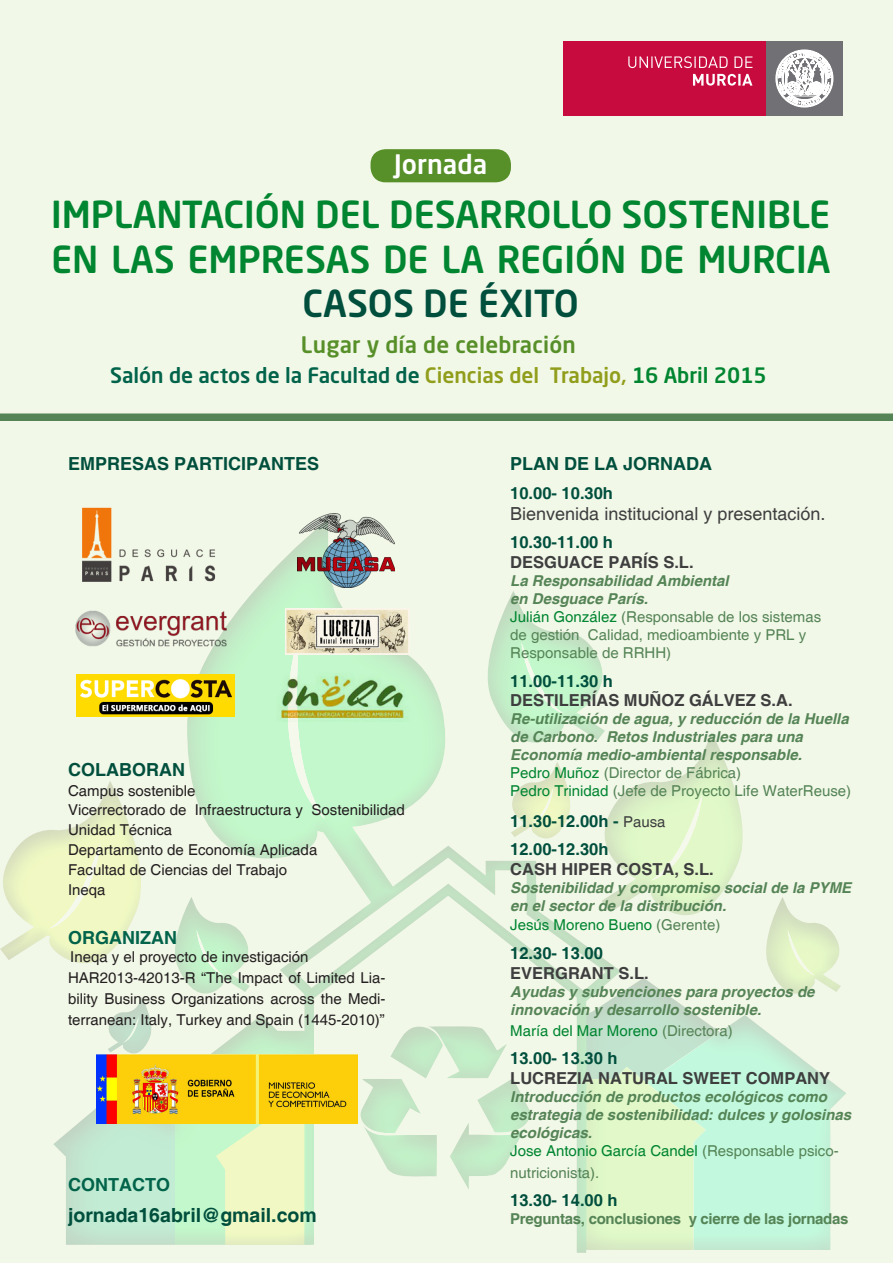
<style>
.page{position:relative;width:893px;height:1263px;background:#f2f8e8}
.page>*{position:absolute;margin:0;border:0;box-sizing:border-box;transform-origin:0 0}
.t1{font:36.75px/44.1px "Neo Sans Std Medium TR";color:#008530;text-align:center}
.t2{font:26.55px "Neo Sans Std Medium TR";color:#fff}
.t3{font:22.5px "Neo Sans Std Medium TR";letter-spacing:.01em;color:#578f29}
.t4{font:21px "Neo Sans Std Medium TR";color:#00634a}
.t5{font:700 19.5px "Helvetica";color:#004f3d}
.t6{font:700 18px "Helvetica";color:#004f3d}
.t7{font:18px "Helvetica";color:#3e3e3f}
.t8{font:700 18px "Helvetica";color:#00634a}
.t9{font:700 16.5px "Helvetica";color:#3e3e3f}
.t10{font:700 16.5px "Helvetica";color:#004f3d}
.t11{font:italic 700 15px/18px "Helvetica";color:#558456}
.t12{font:15px/21px "Helvetica";color:#231f20;text-align:justify}
.t13{font:15px/18px "Helvetica";color:#558456}
.t14{font:15px "Helvetica";color:#008530}
.t15{font:700 15px "Helvetica";letter-spacing:-.02em;color:#558456}
.s1{color:#004f3d}
.s2{color:#919e1c}
.s3{color:#008530}
.s4{font-weight:700;font-style:italic}
.s5{font-weight:400;font-size:15px;color:#3e3e3f}
.s6{color:#558456}
</style>
<div class="page">
<div style="left:0;top:517px;width:847px;height:736px;background:#231f20;opacity:.75"></div>
<div style="left:371px;top:149px;width:140px;height:33px;background:#578f29;border-radius:15px"></div>
<div style="left:0;top:413px;width:893px;height:8px;background:#558456"></div>
<div style="left:766px;top:41px;width:77px;height:75px;background:#717074"></div>
<div style="left:563px;top:41px;width:203px;height:75px;background:#c80b3e"></div>
<svg style="left:693px;top:74px;width:59px;height:12px"></svg>
<svg style="left:628px;top:56px;width:124px;height:12px"></svg>
<svg style="left:775px;top:50px;width:58px;height:58px"></svg>
<img style="left:96px;top:1054px;width:261px;height:70px">
<img style="left:75px;top:507px;width:170px;height:87px">
<img style="left:298px;top:513px;width:96px;height:75px">
<img style="left:77px;top:675px;width:157px;height:41px">
<img style="left:60px;top:602px;width:191px;height:58px">
<img style="left:276px;top:664px;width:138px;height:60px">
<img style="left:285px;top:608px;width:124px;height:46px">
<p class="t2" style="left:394px;top:148px;width:94px">Jornada</p>
<p class="t1" style="left:51px;top:192px;width:781px">IMPLANTACIÓN DEL DESARROLLO SOSTENIBLE</p>
<p class="t1" style="left:51px;top:236px;width:781px">EN LAS EMPRESAS DE LA REGIÓN DE MURCIA<br><span class="s1">CASOS DE ÉXITO</span></p>
<p class="t3" style="left:301px;top:331px;width:276px">Lugar y día de celebración</p>
<p class="t4" style="left:110px;top:362px;width:658px">Salón de actos de la Facultad de <span class="s2">Ciencias del Trabajo,</span> <span class="s3">16 Abril 2015</span></p>
<p class="t6" style="left:68px;top:453px;width:253px">EMPRESAS PARTICIPANTES</p>
<p class="t6" style="left:68px;top:758px;width:118px">COLABORAN</p>
<p class="t12" style="left:68px;top:780px;width:129px">Campus sostenible</p>
<p class="t12" style="left:68px;top:800px;width:338px">Vicerrectorado de Infraestructura y Sostenibilidad</p>
<p class="t12" style="left:68px;top:820px;width:106px">Unidad Técnica</p>
<p class="t12" style="left:68px;top:840px;width:251px">Departamento de Economía Aplicada</p>
<p class="t12" style="left:68px;top:860px;width:221px">Facultad de Ciencias del Trabajo</p>
<p class="t12" style="left:68px;top:879px;width:39px">Ineqa</p>
<p class="t8" style="left:68px;top:927px;width:110px">ORGANIZAN</p>
<p class="t12" style="left:68px;top:968px;width:319px">HAR2013-42013-R “The Impact of Limited Lia&shy;bility Business Organizations across the Medi&shy;terranean: Italy, Turkey and Spain (1445-2010)”</p>
<p class="t12" style="left:70px;top:947px;width:240px">Ineqa y el proyecto de investigación</p>
<p class="t8" style="left:68px;top:1174px;width:103px">CONTACTO</p>
<p class="t5" style="left:68px;top:1203px;width:250px">jornada16abril@gmail.com</p>
<p class="t6" style="left:510px;top:453px;width:203px">PLAN DE LA JORNADA</p>
<p class="t10" style="left:510px;top:483px;width:104px">10.00- 10.30h</p>
<p class="t7" style="left:510px;top:503px;width:317px">Bienvenida institucional y presentación.</p>
<p class="t10" style="left:510px;top:533px;width:104px">10.30-11.00 h</p>
<p class="t9" style="left:510px;top:552px;width:185px">DESGUACE PARÍS S.L.</p>
<p class="t13" style="left:510px;top:572px;width:312px"><span class="s4">La Responsabilidad Ambiental<br>en Desguace París.<br></span><span class="s3">Julián González</span> (Responsable de los sistemas de gestión Calidad, medioambiente y PRL y<br>Responsable de RRHH)</p>
<p class="t10" style="left:510px;top:671px;width:104px">11.00-11.30 h</p>
<p class="t9" style="left:510px;top:690px;width:284px">DESTILERÍAS MUÑOZ GÁLVEZ S.A.</p>
<p class="t11" style="left:510px;top:711px;width:340px">Re-utilización de agua, y reducción de la Huella de Carbono. Retos Industriales para una<br>Economía medio-ambiental responsable.</p>
<p class="t13" style="left:510px;top:765px;width:232px"><span class="s3">Pedro Muñoz</span> (Director de Fábrica)</p>
<p class="t13" style="left:510px;top:783px;width:342px"><span class="s3">Pedro Trinidad</span> (Jefe de Proyecto Life WaterReuse)</p>
<p class="t10" style="left:510px;top:811px;width:157px">11.30-12.00h - <span class="s5">Pausa</span></p>
<p class="t10" style="left:510px;top:839px;width:100px">12.00-12.30h</p>
<p class="t9" style="left:510px;top:859px;width:205px">CASH HIPER COSTA, S.L.</p>
<p class="t11" style="left:510px;top:879px;width:342px">Sostenibilidad y compromiso social de la PYME en el sector de la distribución.</p>
<p class="t14" style="left:510px;top:916px;width:212px">Jesús Moreno Bueno <span class="s6">(Gerente)</span></p>
<p class="t10" style="left:510px;top:943px;width:94px">12.30- 13.00</p>
<p class="t9" style="left:510px;top:963px;width:140px">EVERGRANT S.L.</p>
<p class="t11" style="left:510px;top:983px;width:306px">Ayudas y subvenciones para proyectos de innovación y desarrollo sostenible.</p>
<p class="t14" style="left:510px;top:1022px;width:224px">María del Mar Moreno <span class="s6">(Directora)</span></p>
<p class="t10" style="left:510px;top:1048px;width:109px">13.00- 13.30 h</p>
<p class="t9" style="left:510px;top:1068px;width:321px">LUCREZIA NATURAL SWEET COMPANY</p>
<p class="t11" style="left:510px;top:1089px;width:342px">Introducción de productos ecológicos como estrategia de sostenibilidad: dulces y golosinas ecológicas.</p>
<p class="t13" style="left:510px;top:1141px;width:330px;line-height:21.6px"><span class="s3">Jose Antonio García Candel</span> (Responsable psico&shy;nutricionista).</p>
<p class="t10" style="left:510px;top:1190px;width:109px">13.30- 14.00 h</p>
<p class="t15" style="left:510px;top:1210px;width:340px">Preguntas, conclusiones y cierre de las jornadas</p>
</div>
